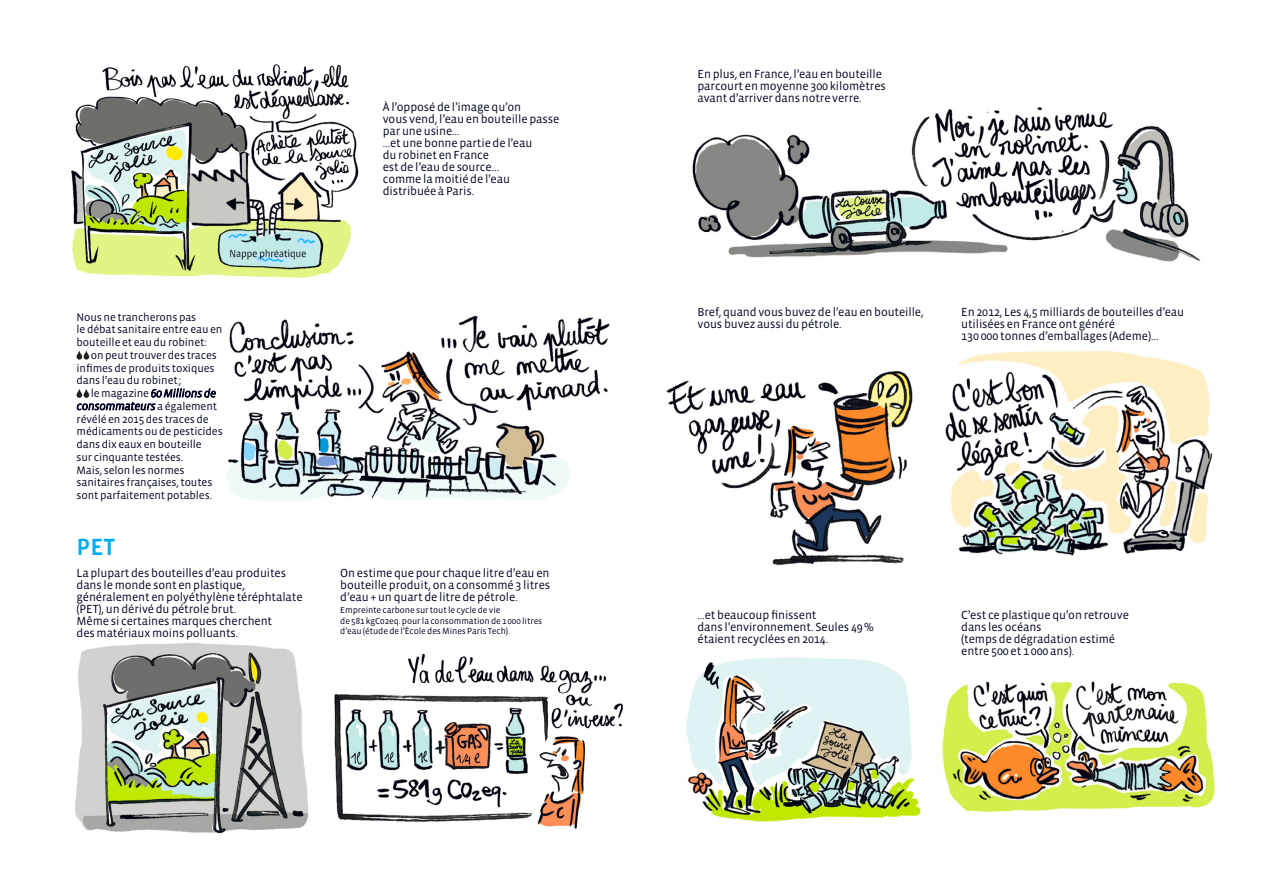
<style>
.page{position:relative;width:1276px;height:893px;background:#fff}
.page>*{position:absolute;margin:0;border:0;box-sizing:border-box;transform-origin:0 0}
.inter_bd{font:500 24px "Vista Sans OT";color:#00aeef}
.texte_bd{font:12px/12px "Vista Sans OT";letter-spacing:-.01em;color:#000424}
.texte_bd-2{font:11.25px/12.8px "Vista Sans OT";letter-spacing:-.01em;color:#000424}
.notes_bd{font:9px/10.5px "Vista Sans OT";letter-spacing:-.01em;color:#000424}
.s1{font-weight:300;font-style:italic}
</style>
<div class="page">
<img style="left:71px;top:64px;width:288px;height:214px">
<img style="left:75px;top:641px;width:235px;height:193px">
<img style="left:692px;top:107px;width:509px;height:155px">
<img style="left:666px;top:370px;width:247px;height:196px">
<img style="left:945px;top:350px;width:268px;height:206px">
<img style="left:686px;top:657px;width:529px;height:165px">
<img style="left:227px;top:315px;width:383px;height:186px">
<div style="left:77px;top:351px;width:5px;height:9px;background:#231f20;border-radius:3px"></div>
<div style="left:84px;top:351px;width:5px;height:9px;background:#231f20;border-radius:3px"></div>
<svg style="left:77px;top:389px;width:5px;height:9px"></svg>
<svg style="left:84px;top:389px;width:5px;height:9px"></svg>
<img style="left:334px;top:694px;width:252px;height:135px">
<img style="left:550px;top:670px;width:74px;height:60px">
<img style="left:496px;top:665px;width:61px;height:18px">
<img style="left:408px;top:654px;width:87px;height:29px">
<p class="texte_bd" style="left:383px;top:101px;width:178px">À l’opposé de l’image qu’on<br>vous vend, l’eau en bouteille passe par une usine…</p>
<p class="texte_bd" style="left:383px;top:137px;width:151px">…et une bonne partie de l’eau du robinet en France<br>est de l’eau de source… comme la moitié de l’eau distribuée à Paris.</p>
<p class="texte_bd-2" style="left:77px;top:311px;width:147px">Nous ne trancherons pas<br>le débat sanitaire entre eau en bouteille et eau du robinet:</p>
<p class="texte_bd-2" style="left:77px;top:349px;width:142px;text-indent:14px">on peut trouver des traces infimes de produits toxiques dans l’eau du robinet;</p>
<p class="texte_bd-2" style="left:77px;top:387px;width:148px;text-indent:14px">le magazine <span class="s1">60 Millions de consommateurs</span> a également révélé en 2015 des traces de médicaments ou de pesticides dans dix eaux en bouteille<br>sur cinquante testées.</p>
<p class="texte_bd-2" style="left:77px;top:464px;width:137px">Mais, selon les normes sanitaires françaises, toutes sont parfaitement potables.</p>
<p class="inter_bd" style="left:77px;top:534px;width:40px">PET</p>
<p class="texte_bd" style="left:77px;top:567px;width:227px">La plupart des bouteilles d’eau produites dans le monde sont en plastique, généralement en polyéthylène téréphtalate (PET), un dérivé du pétrole brut.</p>
<p class="texte_bd" style="left:77px;top:615px;width:197px">Même si certaines marques cherchent des matériaux moins polluants.</p>
<p class="texte_bd" style="left:340px;top:567px;width:211px;text-align:justify">On estime que pour chaque litre d’eau en bouteille produit, on a consommé 3 litres d’eau + un quart de litre de pétrole.</p>
<p class="notes_bd" style="left:340px;top:605px;width:204px">Empreinte carbone sur tout le cycle de vie<br>de 581 kgC02eq. pour la consommation de 1000 litres d’eau (étude de l’École des Mines Paris Tech).</p>
<p class="texte_bd" style="left:697px;top:68px;width:190px">En plus, en France, l’eau en bouteille parcourt en moyenne 300 kilomètres</p>
<p class="texte_bd" style="left:697px;top:92px;width:166px">avant d’arriver dans notre verre.</p>
<p class="texte_bd" style="left:697px;top:307px;width:228px">Bref, quand vous buvez de l’eau en bouteille, vous buvez aussi du pétrole.</p>
<p class="texte_bd" style="left:961px;top:307px;width:224px">En 2012, Les 4,5 milliards de bouteilles d’eau utilisées en France ont généré</p>
<p class="texte_bd" style="left:961px;top:331px;width:199px">130 000 tonnes d’emballages (Ademe)…</p>
<p class="texte_bd" style="left:697px;top:609px;width:178px">…et beaucoup finissent<br>dans l’environnement. Seules 49% étaient recyclées en 2014.</p>
<p class="texte_bd" style="left:961px;top:609px;width:169px">C’est ce plastique qu’on retrouve dans les océans<br>(temps de dégradation estimé</p>
<p class="texte_bd" style="left:961px;top:645px;width:115px">entre 500 et 1 000 ans).</p>
</div>
